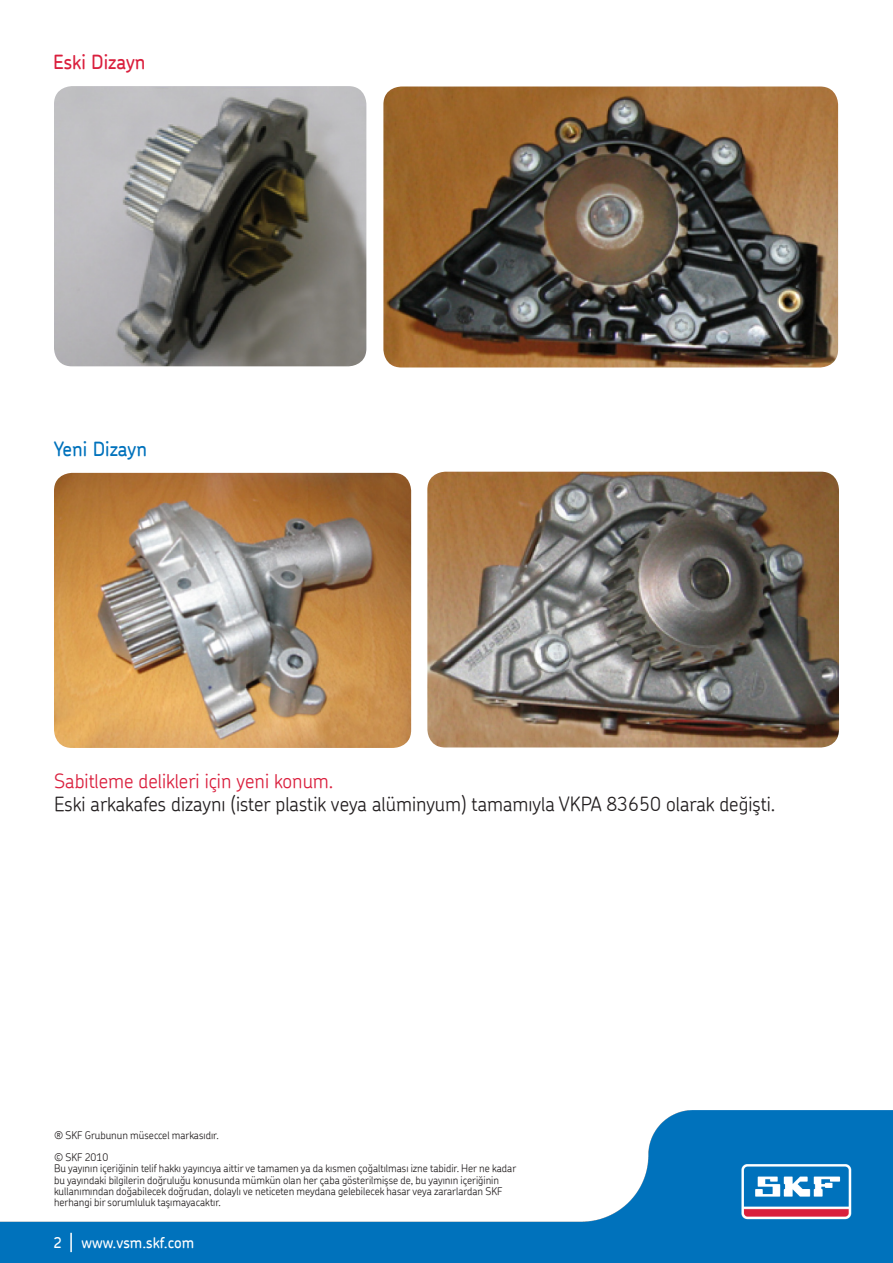
<style>
.page{position:relative;width:893px;height:1263px;background:#fff}
.page>*{position:absolute;margin:0;border:0;box-sizing:border-box;transform-origin:0 0}
.t1{font:300 19.5px "SKF Chevin";color:#231f20}
.t2{font:300 19.5px "SKF Chevin";color:#da1f3d}
.t3{font:500 19.5px "SKF Chevin";color:#da1f3d}
.t4{font:500 19.5px "SKF Chevin";color:#0072bc}
.t5{font:500 15px "SKF Chevin";color:#fff}
._91_99_-_Disclaimer{font:300 10.5px "SKF Chevin";color:#231f20}
</style>
<div class="page">
<img style="left:0;top:1110px;width:893px;height:153px">
<svg style="left:70px;top:1233px;width:2px;height:19px"></svg>
<img style="left:54px;top:86px;width:312px;height:280px">
<img style="left:54px;top:473px;width:357px;height:275px">
<img style="left:383px;top:87px;width:455px;height:280px">
<img style="left:427px;top:472px;width:412px;height:275px">
<p class="t3" style="left:53px;top:49px;width:94px">Eski Dizayn</p>
<p class="t4" style="left:54px;top:437px;width:95px">Yeni Dizayn</p>
<p class="t2" style="left:54px;top:768px;width:281px">Sabitleme delikleri için yeni konum.</p>
<p class="t1" style="left:54px;top:791px;width:723px">Eski arkakafes dizaynı (ister plastik veya alüminyum) tamamıyla VKPA 83650 olarak değişti.</p>
<p class="_91_99_-_Disclaimer" style="left:54px;top:1128px;width:166px">® SKF Grubunun müseccel markasıdır.</p>
<p class="_91_99_-_Disclaimer" style="left:54px;top:1151px;width:56px">© SKF 2010</p>
<p class="_91_99_-_Disclaimer" style="left:54px;top:1162px;width:464px">Bu yayının içeriğinin telif hakkı yayıncıya aittir ve tamamen ya da kısmen çoğaltılması izne tabidir. Her ne kadar</p>
<p class="_91_99_-_Disclaimer" style="left:54px;top:1173px;width:447px">bu yayındaki bilgilerin doğruluğu konusunda mümkün olan her çaba gösterilmişse de, bu yayının içeriğinin</p>
<p class="_91_99_-_Disclaimer" style="left:54px;top:1184px;width:450px">kullanımından doğabilecek doğrudan, dolaylı ve neticeten meydana gelebilecek hasar veya zararlardan SKF</p>
<p class="_91_99_-_Disclaimer" style="left:54px;top:1196px;width:169px">herhangi bir sorumluluk taşımayacaktır.</p>
<p class="t5" style="left:53px;top:1232px;width:142px">2 www.vsm.skf.com</p>
</div>
